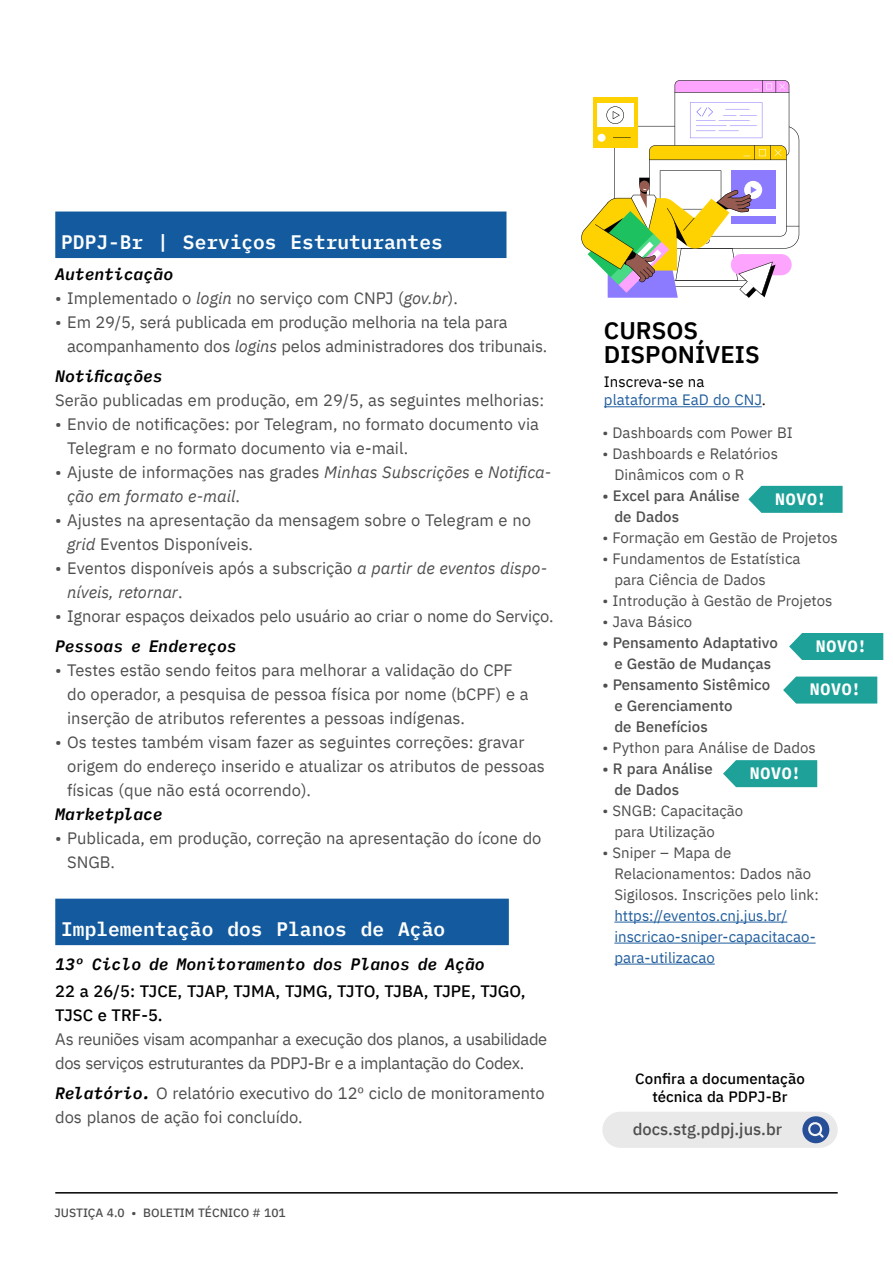
<style>
.page{position:relative;width:893px;height:1263px;background:#fff}
.page>*{position:absolute;margin:0;border:0;box-sizing:border-box;transform-origin:0 0}
.t1{font:600 24px/24px "IBM Plex Sans";color:#000}
.t2{font:600 19.5px "IBM Plex Mono";color:#fff}
.t3{font:16.5px/24px "IBM Plex Sans";color:#4e4e4f}
.t4{font:italic 16.5px/24px "IBM Plex Sans";color:#4e4e4f}
.t5{font:16.5px/24px "IBM Plex Sans";letter-spacing:-.025em;color:#4e4e4f}
.t6{font:italic 600 16.5px "IBM Plex Mono";color:#000}
.t7{font:500 16.5px/24px "IBM Plex Sans";color:#000}
.t8{font:500 16.5px "IBM Plex Sans";color:#4e4e4f}
.t9{font:700 16.5px "IBM Plex Mono";letter-spacing:.04em;color:#fff}
.t10{font:15px/21px "IBM Plex Sans";color:#4e4e4f}
.t11{font:500 15px/21px "IBM Plex Sans";color:#4e4e4f}
.t12{font:15px/21px "IBM Plex Sans";color:#215e9e}
.t13{font:500 15px/18px "IBM Plex Sans";letter-spacing:.005em;color:#000;text-align:center}
.t14{font:500 12px "IBM Plex Sans";color:#4e4e4f}
.s1{font-style:italic}
.s2{font-style:normal}
.s3{font-family:"IBM Plex Mono";font-weight:600;font-style:italic;color:#000}
.s4{color:#000}
</style>
<div class="page">
<hr style="left:55px;top:1192px;width:783px;height:1px;background:#000">
<div style="left:602px;top:1112px;width:236px;height:36px;background:#eae9e9;border-radius:18px"></div>
<div style="left:802px;top:1116px;width:27px;height:27px;background:#264f97;border-radius:50%"></div>
<svg style="left:808px;top:1122px;width:16px;height:15px"></svg>
<hr style="left:604px;top:406px;width:158px;height:1px;background:#215e9e">
<hr style="left:614px;top:922px;width:173px;height:1px;background:#215e9e">
<hr style="left:614px;top:943px;width:202px;height:1px;background:#215e9e">
<hr style="left:614px;top:964px;width:101px;height:1px;background:#215e9e">
<svg style="left:581px;top:80px;width:218px;height:218px"></svg>
<svg style="left:748px;top:486px;width:95px;height:27px;background:#30a8a1"></svg>
<svg style="left:789px;top:633px;width:94px;height:27px;background:#2da7a0"></svg>
<svg style="left:783px;top:676px;width:94px;height:27px;background:#31a9a2"></svg>
<svg style="left:723px;top:760px;width:94px;height:27px;background:#2ea7a0"></svg>
<div style="left:55px;top:212px;width:451px;height:46px;background:#135b9e"></div>
<div style="left:55px;top:899px;width:454px;height:46px;background:#135b9e"></div>
<p class="t2" style="left:61px;top:226px;width:383px">PDPJ-Br | Serviços Estruturantes</p>
<p class="t6" style="left:55px;top:261px;width:119px">Autenticação</p>
<p class="t3" style="left:55px;top:285px;width:404px">• Implementado o <span class="s1">login</span> no serviço com CNPJ (<span class="s1">gov.br</span>).</p>
<p class="t3" style="left:67px;top:309px;width:482px;text-indent:-12px">• Em 29/5, será publicada em produção melhoria na tela para acompanhamento dos <span class="s1">logins</span> pelos administradores dos tribunais.</p>
<p class="t6" style="left:55px;top:363px;width:109px">Notificações</p>
<p class="t3" style="left:55px;top:387px;width:491px">Serão publicadas em produção, em 29/5, as seguintes melhorias:</p>
<p class="t3" style="left:67px;top:411px;width:473px;text-indent:-12px">• Envio de notificações: por Telegram, no formato documento via<br>Telegram e no formato documento via e-mail.</p>
<p class="t4" style="left:67px;top:459px;width:485px;text-indent:-12px"><span class="s2">• Ajuste de informações nas grades</span> Minhas Subscrições <span class="s2">e</span> Notifica&shy;ção em formato e-mail<span class="s2">.</span></p>
<p class="t3" style="left:67px;top:507px;width:465px;text-indent:-12px">• Ajustes na apresentação da mensagem sobre o Telegram e no <span class="s1">grid</span> Eventos Disponíveis.</p>
<p class="t4" style="left:67px;top:555px;width:481px;text-indent:-12px"><span class="s2">• Eventos disponíveis após a subscrição</span> a partir de eventos dispo&shy;níveis, retornar<span class="s2">.</span></p>
<p class="t3" style="left:55px;top:603px;width:500px">• Ignorar espaços deixados pelo usuário ao criar o nome do Serviço.</p>
<p class="t6" style="left:55px;top:633px;width:183px">Pessoas e Endereços</p>
<p class="t3" style="left:67px;top:657px;width:463px;text-indent:-12px">• Testes estão sendo feitos para melhorar a validação do CPF do operador, a pesquisa de pessoa física por nome (bCPF) e a inserção de atributos referentes a pessoas indígenas.</p>
<p class="t3" style="left:67px;top:729px;width:479px;text-indent:-12px">• Os testes também visam fazer as seguintes correções: gravar origem do endereço inserido e atualizar os atributos de pessoas físicas (que não está ocorrendo).</p>
<p class="t6" style="left:55px;top:801px;width:109px">Marketplace</p>
<p class="t3" style="left:67px;top:825px;width:476px;text-indent:-12px">• Publicada, em produção, correção na apresentação do ícone do<br>SNGB.</p>
<p class="t2" style="left:61px;top:913px;width:385px">Implementação dos Planos de Ação</p>
<p class="t6" style="left:55px;top:951px;width:431px">13º Ciclo de Monitoramento dos Planos de Ação</p>
<p class="t7" style="left:55px;top:978px;width:472px">22 a 26/5: TJCE, TJAP, TJMA, TJMG, TJTO, TJBA, TJPE, TJGO,<br>TJSC e TRF-5.</p>
<p class="t5" style="left:55px;top:1026px;width:493px">As reuniões visam acompanhar a execução dos planos, a usabilidade dos serviços estruturantes da PDPJ-Br e a implantação do Codex.</p>
<p class="t3" style="left:55px;top:1080px;width:491px"><span class="s3">Relatório.</span> O relatório executivo do 12º ciclo de monitoramento dos planos de ação foi concluído.</p>
<p class="t14" style="left:55px;top:1203px;width:233px">JUSTIÇA 4.0 • BOLETIM TÉCNICO # 101</p>
<h1 class="t1" style="left:604px;top:317px;width:157px">CURSOS<br>DISPONÍVEIS</h1>
<p class="t12" style="left:604px;top:372px;width:163px;line-height:18px"><span class="s4">Inscreva-se na </span>plataforma EaD do CNJ<span class="s4">.</span></p>
<p class="t10" style="left:602px;top:420px;width:192px">• Dashboards com Power BI</p>
<p class="t10" style="left:614px;top:441px;width:165px;text-indent:-12px">• Dashboards e Relatórios<br>Dinâmicos com o R</p>
<p class="t11" style="left:614px;top:483px;width:127px;text-indent:-12px">• Excel para Análise de Dados</p>
<p class="t10" style="left:602px;top:525px;width:237px">• Formação em Gestão de Projetos</p>
<p class="t10" style="left:614px;top:546px;width:188px;text-indent:-12px">• Fundamentos de Estatística para Ciência de Dados</p>
<p class="t10" style="left:602px;top:588px;width:232px">• Introdução à Gestão de Projetos</p>
<p class="t10" style="left:602px;top:609px;width:91px">• Java Básico</p>
<p class="t11" style="left:602px;top:630px;width:177px;text-align:center">• Pensamento Adaptativo e Gestão de Mudanças</p>
<p class="t11" style="left:614px;top:672px;width:157px;text-indent:-12px">• Pensamento Sistêmico e Gerenciamento<br>de Benefícios</p>
<p class="t10" style="left:602px;top:735px;width:215px">• Python para Análise de Dados</p>
<p class="t11" style="left:614px;top:756px;width:100px;text-indent:-12px">• R para Análise de Dados</p>
<p class="t10" style="left:614px;top:798px;width:130px;text-indent:-12px">• SNGB: Capacitação para Utilização</p>
<p class="t10" style="left:614px;top:840px;width:206px;text-indent:-12px">• Sniper – Mapa de<br>Relacionamentos: Dados não<br>Sigilosos. Inscrições pelo link:</p>
<p class="t12" style="left:614px;top:903px;width:203px">https://eventos.cnj.jus.br/ inscricao-sniper-capacitacao&shy;para-utilizacao</p>
<p class="t9" style="left:775px;top:486px;width:53px">NOVO!</p>
<p class="t9" style="left:816px;top:633px;width:53px">NOVO!</p>
<p class="t9" style="left:810px;top:676px;width:53px">NOVO!</p>
<p class="t9" style="left:750px;top:760px;width:53px">NOVO!</p>
<p class="t13" style="left:635px;top:1069px;width:171px">Confira a documentação técnica da PDPJ-Br</p>
<p class="t8" style="left:633px;top:1116px;width:151px">docs.stg.pdpj.jus.br</p>
</div>
